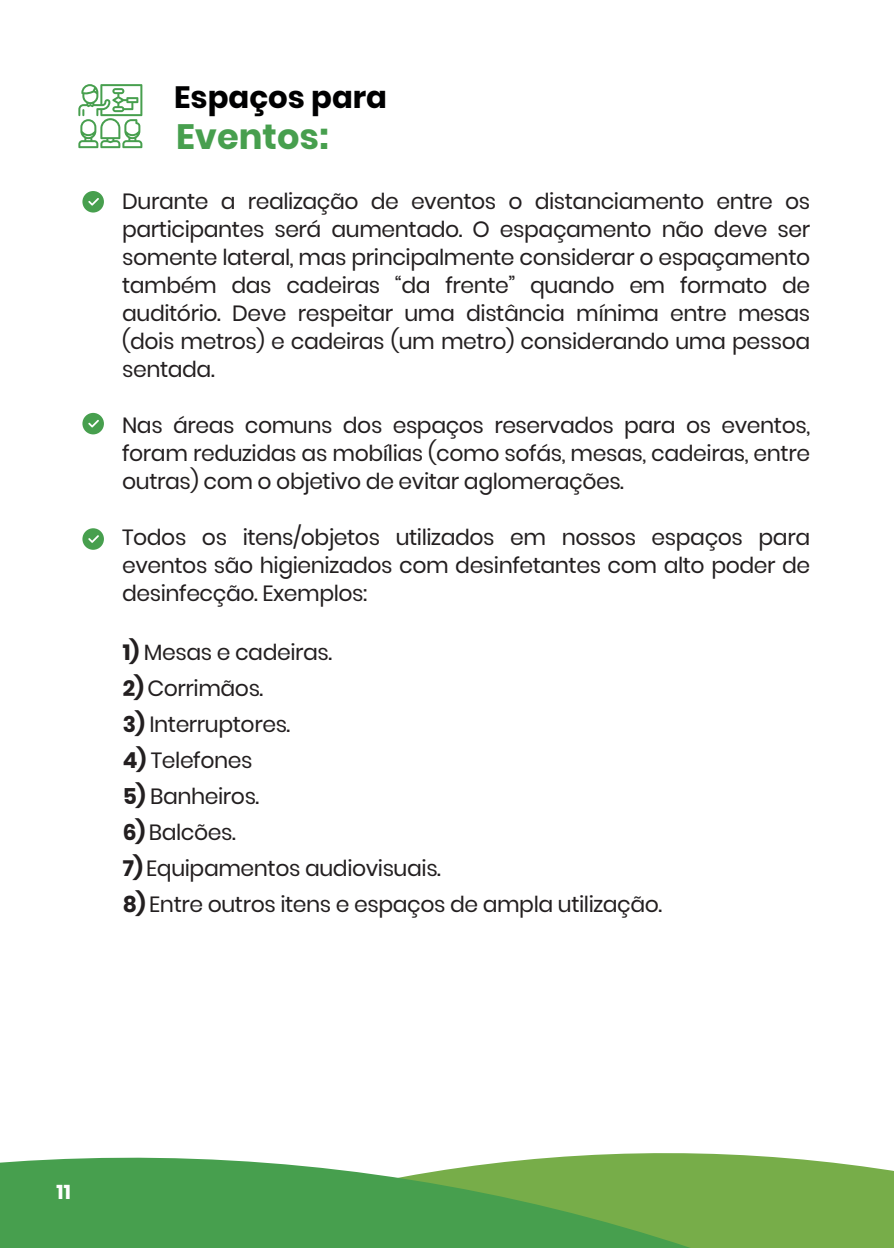
<style>
.page{position:relative;width:896px;height:1248px;background:#fff}
.page>*{position:absolute;margin:0;border:0;box-sizing:border-box;transform-origin:0 0}
.t1{font:700 35.2px "Poppins";color:#479f4e}
.t2{font:700 30.8px "Poppins";color:#000001}
.t3{font:22px/28px "Poppins";letter-spacing:-.02em;color:#231f20;text-align:justify}
.t4{font:700 20px "Poppins";color:#fff}
.s1{font-weight:700}
</style>
<div class="page">
<svg style="left:0;top:1153px;width:893px;height:94px;fill:#479f4e"></svg>
<svg style="left:82px;top:191px;width:22px;height:21px"></svg>
<svg style="left:82px;top:413px;width:22px;height:21px"></svg>
<svg style="left:82px;top:528px;width:22px;height:21px"></svg>
<svg style="left:78px;top:84px;width:64px;height:64px"></svg>
<h2 class="t2" style="left:174px;top:79px;width:214px">Espaços para</h2>
<h1 class="t1" style="left:176px;top:116px;width:154px">Eventos:</h1>
<p class="t3" style="left:122px;top:187px;width:689px">Durante a realização de eventos o distanciamento entre os participantes será aumentado. O espaçamento não deve ser somente lateral, mas principalmente considerar o espaçamento também das cadeiras “da frente” quando em formato de auditório. Deve respeitar uma distância mínima entre mesas (dois metros) e cadeiras (um metro) considerando uma pessoa sentada.</p>
<p class="t3" style="left:122px;top:411px;width:689px">Nas áreas comuns dos espaços reservados para os eventos, foram reduzidas as mobílias (como sofás, mesas, cadeiras, entre outras) com o objetivo de evitar aglomerações.</p>
<p class="t3" style="left:122px;top:523px;width:689px">Todos os itens/objetos utilizados em nossos espaços para eventos são higienizados com desinfetantes com alto poder de desinfecção. Exemplos:</p>
<p class="t3" style="left:123px;top:638px;width:211px"><span class="s1">1)</span> Mesas e cadeiras.</p>
<p class="t3" style="left:123px;top:674px;width:142px"><span class="s1">2)</span> Corrimãos.</p>
<p class="t3" style="left:123px;top:710px;width:169px"><span class="s1">3)</span> Interruptores.</p>
<p class="t3" style="left:123px;top:746px;width:131px"><span class="s1">4)</span> Telefones</p>
<p class="t3" style="left:123px;top:782px;width:138px"><span class="s1">5)</span> Banheiros.</p>
<p class="t3" style="left:123px;top:818px;width:114px"><span class="s1">6)</span> Balcões.</p>
<p class="t3" style="left:123px;top:854px;width:320px"><span class="s1">7)</span> Equipamentos audiovisuais.</p>
<p class="t3" style="left:123px;top:890px;width:541px"><span class="s1">8)</span> Entre outros itens e espaços de ampla utilização.</p>
<p class="t4" style="left:57px;top:1180px;width:16px">11</p>
</div>
